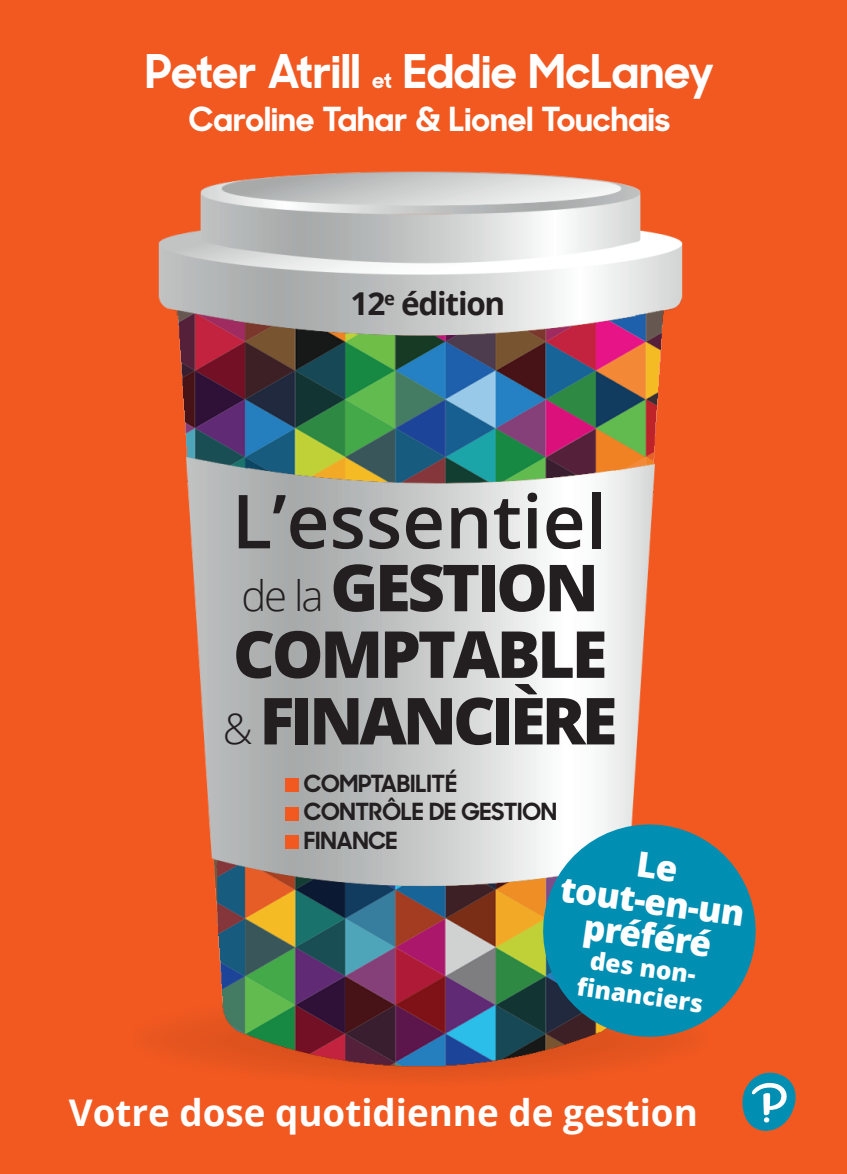
<style>
.page{position:relative;width:847px;height:1174px;background:#fff}
.page>*{position:absolute;margin:0;border:0;box-sizing:border-box;transform-origin:0 0}
.t1{font:600 74.55px "Open Sans";color:#231f20}
.t2{font:800 64.92px/66.5px "Open Sans";letter-spacing:-.05em;color:#231f20}
.t3{font:700 46.55px "Sharp Sans No One";color:#fff}
.t4{font:700 36.75px "Open Sans";color:#fff}
.t5{font:800 35px/35px "Open Sans";color:#fff;text-align:center}
.t6{font:700 33.25px "Sharp Sans No One";color:#fff}
.t7{font:700 31.5px "Open Sans";letter-spacing:-.04em;color:#231f20}
.t8{font:800 24.5px/28px "Open Sans";color:#fff;text-align:center}
.t9{font:700 23.62px/28.3px "Sharp Sans No One";letter-spacing:-.01em;color:#231f20}
.s1{font-size:21.88px}
.s2{font-weight:300;font-size:41.82px}
</style>
<div class="page">
<div style="left:0;top:0;width:846px;height:1174px;background:#f15921"></div>
<svg style="left:742px;top:1073px;width:54px;height:58px"></svg>
<img style="left:158px;top:171px;width:525px;height:906px">
<div style="left:285px;top:779px;width:13px;height:13px;background:#f15921"></div>
<div style="left:285px;top:807px;width:13px;height:13px;background:#f15921"></div>
<div style="left:285px;top:835px;width:13px;height:14px;background:#f15921"></div>
<svg style="left:536px;top:817px;width:220px;height:227px;background:#398998"></svg>
<h3 class="t3" style="left:145px;top:37px;width:570px">Peter Atrill <span class="s1">et</span> Eddie McLaney</h3>
<h3 class="t6" style="left:189px;top:94px;width:483px">Caroline Tahar &amp; Lionel Touchais</h3>
<h3 class="t7" style="left:350px;top:281px;width:156px">12<sup>e</sup> édition</h3>
<h1 class="t1" style="left:232px;top:470px;width:376px">L’essentiel</h1>
<h2 class="t2" style="left:223px;top:551px;width:396px"><span class="s2">de la</span> GESTION<br>COMPTABLE <span class="s2">&amp;</span> FINANCIÈRE</h2>
<p class="t9" style="left:304px;top:768px;width:254px">COMPTABILITÉ<br>CONTRÔLE DE GESTION<br>FINANCE</p>
<h3 class="t5" style="left:568px;top:834px;width:187px;rotate:8deg">Le tout-en-un préféré</h3>
<p class="t8" style="left:583px;top:943px;width:129px;rotate:8deg">des non&shy;fi nanciers</p>
<h3 class="t4" style="left:69px;top:1087px;width:630px">Votre dose quotidienne de gestion</h3>
</div>
